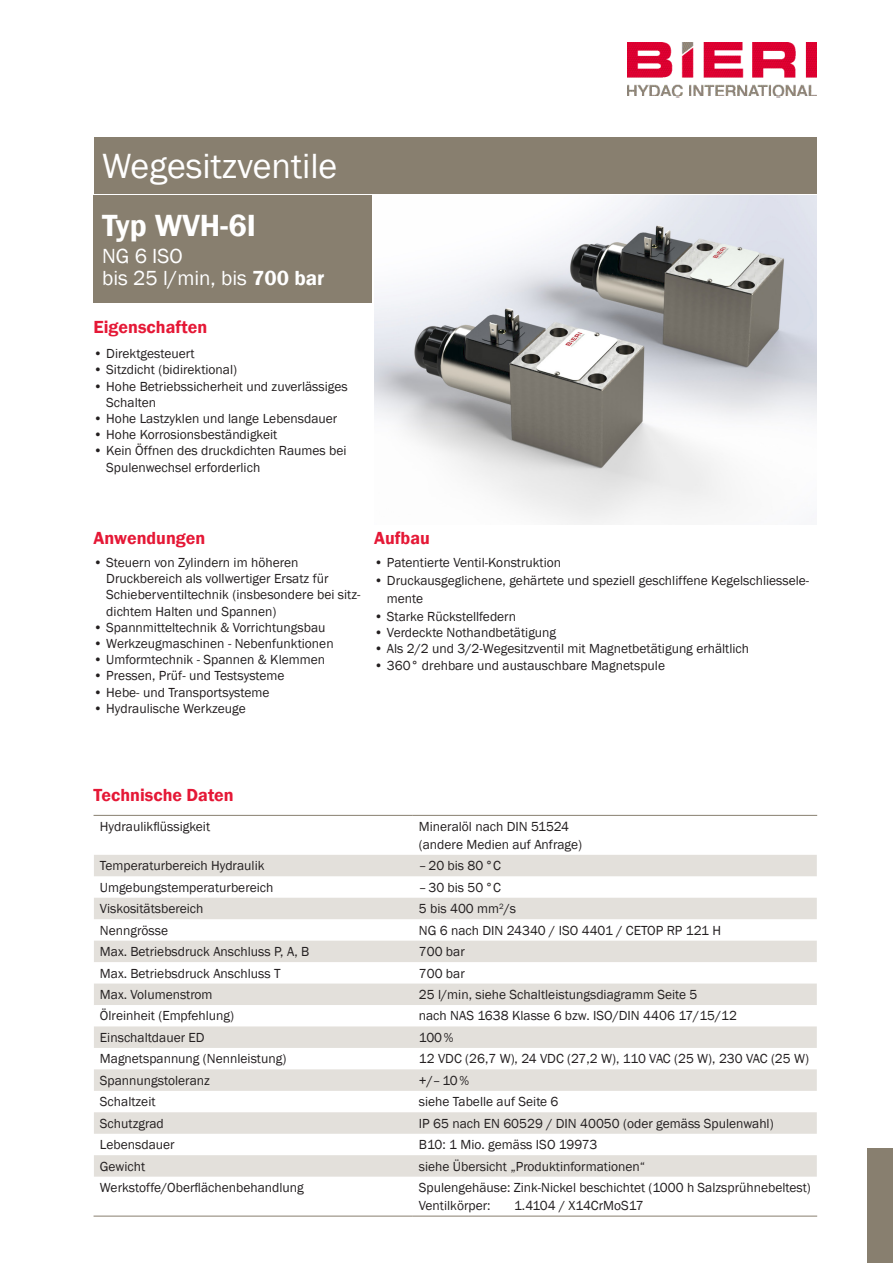
<style>
.page{position:relative;width:893px;height:1263px;background:#fff}
.page>*{position:absolute;margin:0;border:0;box-sizing:border-box;transform-origin:0 0}
._01_Titelseite_Titel_1{font:36px "Franklin Gothic";color:#fff}
._02_Titelseite_Untertitel_1{font:600 31.5px "Franklin Gothic";color:#fff}
._03_Titelseite_Untertitel_2{font:21px "Franklin Gothic";color:#fff}
._04_Titel_rot{font:600 18px "Franklin Gothic";color:#e51836}
._07_Grundtext{font:13.5px/16.2px "Franklin Gothic";color:#231f20}
._14_Typenschlüssel_Fett{font:13.5px "Franklin Gothic";color:#231f20}
.s1{font-weight:600}
</style>
<div class="page">
<img style="left:627px;top:43px;width:189px;height:55px">
<div style="left:867px;top:1148px;width:26px;height:115px;background:#887f6f"></div>
<div style="left:94px;top:137px;width:722px;height:56px;background:#887f6f"></div>
<div style="left:94px;top:195px;width:278px;height:108px;background:#887f6f"></div>
<img style="left:374px;top:195px;width:442px;height:329px">
<svg style="left:94px;top:855px;width:723px;height:322px;fill:#e3e0db"></svg>
<hr style="left:94px;top:815px;width:319px;height:1px;background:#887f6f">
<hr style="left:413px;top:815px;width:404px;height:1px;background:#887f6f">
<hr style="left:94px;top:1216px;width:319px;height:1px;background:#887f6f">
<hr style="left:413px;top:1216px;width:404px;height:1px;background:#887f6f">
<p class="_01_Titelseite_Titel_1" style="left:102px;top:144px;width:237px">Wegesitzventile</p>
<p class="_02_Titelseite_Untertitel_1" style="left:102px;top:206px;width:155px">Typ WVH-6I</p>
<p class="_03_Titelseite_Untertitel_2" style="left:102px;top:242px;width:82px">NG 6 ISO</p>
<p class="_03_Titelseite_Untertitel_2" style="left:102px;top:265px;width:224px">bis 25 l/min, bis <span class="s1">700 bar</span></p>
<p class="_04_Titel_rot" style="left:94px;top:316px;width:115px">Eigenschaften</p>
<p class="_07_Grundtext" style="left:94px;top:346px;width:103px">• Direktgesteuert</p>
<p class="_07_Grundtext" style="left:94px;top:362px;width:145px">• Sitzdicht (bidirektional)</p>
<p class="_07_Grundtext" style="left:106px;top:378px;width:243px;text-indent:-13px">• Hohe Betriebssicherheit und zuverlässiges<br>Schalten</p>
<p class="_07_Grundtext" style="left:94px;top:411px;width:245px">• Hohe Lastzyklen und lange Lebensdauer</p>
<p class="_07_Grundtext" style="left:94px;top:427px;width:185px">• Hohe Korrosionsbeständigkeit</p>
<p class="_07_Grundtext" style="left:106px;top:443px;width:242px;text-indent:-13px">• Kein Öffnen des druckdichten Raumes bei<br>Spulenwechsel erforderlich</p>
<p class="_04_Titel_rot" style="left:94px;top:527px;width:113px">Anwendungen</p>
<p class="_07_Grundtext" style="left:106px;top:555px;width:256px;text-indent:-13px">• Steuern von Zylindern im höheren Druckbereich als vollwertiger Ersatz für Schieberventiltechnik (insbesondere bei sitz&shy;dichtem Halten und Spannen)</p>
<p class="_07_Grundtext" style="left:94px;top:619px;width:233px">• Spannmitteltechnik &amp; Vorrichtungsbau</p>
<p class="_07_Grundtext" style="left:94px;top:636px;width:242px">• Werkzeugmaschinen - Nebenfunktionen</p>
<p class="_07_Grundtext" style="left:94px;top:652px;width:233px">• Umformtechnik - Spannen &amp; Klemmen</p>
<p class="_07_Grundtext" style="left:94px;top:668px;width:192px">• Pressen, Prüf- und Testsysteme</p>
<p class="_07_Grundtext" style="left:94px;top:684px;width:177px">• Hebe- und Transportsysteme</p>
<p class="_07_Grundtext" style="left:94px;top:700px;width:154px">• Hydraulische Werkzeuge</p>
<p class="_04_Titel_rot" style="left:374px;top:527px;width:57px">Aufbau</p>
<p class="_07_Grundtext" style="left:374px;top:555px;width:188px">• Patentierte Ventil-Konstruktion</p>
<p class="_07_Grundtext" style="left:387px;top:572px;width:424px;line-height:18px;text-indent:-13px">• Druckausgeglichene, gehärtete und speziell geschliffene Kegelschliessele&shy;mente</p>
<p class="_07_Grundtext" style="left:374px;top:609px;width:143px">• Starke Rückstellfedern</p>
<p class="_07_Grundtext" style="left:374px;top:625px;width:184px">• Verdeckte Nothandbetätigung</p>
<p class="_07_Grundtext" style="left:374px;top:641px;width:376px">• Als 2/2 und 3/2-Wegesitzventil mit Magnetbetätigung erhältlich</p>
<p class="_07_Grundtext" style="left:374px;top:657px;width:292px">• 360° drehbare und austauschbare Magnetspule</p>
<p class="_04_Titel_rot" style="left:94px;top:784px;width:142px">Technische Daten</p>
<p class="_07_Grundtext" style="left:100px;top:818px;width:112px">Hydraulikflüssigkeit</p>
<p class="_07_Grundtext" style="left:419px;top:818px;width:152px">Mineralöl nach DIN 51524</p>
<p class="_07_Grundtext" style="left:419px;top:836px;width:165px">(andere Medien auf Anfrage)</p>
<p class="_07_Grundtext" style="left:100px;top:858px;width:166px">Temperaturbereich Hydraulik</p>
<p class="_07_Grundtext" style="left:419px;top:858px;width:84px">–20 bis 80°C</p>
<p class="_07_Grundtext" style="left:100px;top:879px;width:175px">Umgebungstemperaturbereich</p>
<p class="_07_Grundtext" style="left:419px;top:879px;width:84px">–30 bis 50°C</p>
<p class="_07_Grundtext" style="left:100px;top:901px;width:105px">Viskositätsbereich</p>
<p class="_07_Grundtext" style="left:419px;top:901px;width:99px">5 bis 400 mm<sup>2</sup>/s</p>
<p class="_07_Grundtext" style="left:100px;top:922px;width:70px">Nenngrösse</p>
<p class="_07_Grundtext" style="left:419px;top:922px;width:304px">NG 6 nach DIN 24340 / ISO 4401 / CETOP RP 121 H</p>
<p class="_07_Grundtext" style="left:100px;top:944px;width:211px">Max. Betriebsdruck Anschluss P, A, B</p>
<p class="_07_Grundtext" style="left:419px;top:944px;width:47px">700 bar</p>
<p class="_07_Grundtext" style="left:100px;top:965px;width:182px">Max. Betriebsdruck Anschluss T</p>
<p class="_07_Grundtext" style="left:419px;top:965px;width:47px">700 bar</p>
<p class="_07_Grundtext" style="left:100px;top:987px;width:114px">Max. Volumenstrom</p>
<p class="_07_Grundtext" style="left:419px;top:987px;width:280px">25 l/min, siehe Schaltleistungsdiagramm Seite 5</p>
<p class="_07_Grundtext" style="left:100px;top:1008px;width:136px">Ölreinheit (Empfehlung)</p>
<p class="_07_Grundtext" style="left:419px;top:1008px;width:320px">nach NAS 1638 Klasse 6 bzw. ISO/DIN 4406 17/15/12</p>
<p class="_07_Grundtext" style="left:100px;top:1029px;width:106px">Einschaltdauer ED</p>
<p class="_07_Grundtext" style="left:419px;top:1029px;width:36px">100%</p>
<p class="_07_Grundtext" style="left:100px;top:1051px;width:188px">Magnetspannung (Nennleistung)</p>
<p class="_07_Grundtext" style="left:419px;top:1051px;width:392px">12 VDC (26,7 W), 24 VDC (27,2 W), 110 VAC (25 W), 230 VAC (25 W)</p>
<p class="_07_Grundtext" style="left:100px;top:1072px;width:111px">Spannungstoleranz</p>
<p class="_07_Grundtext" style="left:419px;top:1072px;width:52px">+/–10%</p>
<p class="_07_Grundtext" style="left:100px;top:1094px;width:57px">Schaltzeit</p>
<p class="_07_Grundtext" style="left:419px;top:1094px;width:141px">siehe Tabelle auf Seite 6</p>
<p class="_07_Grundtext" style="left:100px;top:1115px;width:65px">Schutzgrad</p>
<p class="_07_Grundtext" style="left:419px;top:1115px;width:356px">IP 65 nach EN 60529 / DIN 40050 (oder gemäss Spulenwahl)</p>
<p class="_07_Grundtext" style="left:100px;top:1137px;width:76px">Lebensdauer</p>
<p class="_07_Grundtext" style="left:419px;top:1137px;width:180px">B10: 1 Mio. gemäss ISO 19973</p>
<p class="_07_Grundtext" style="left:100px;top:1158px;width:47px">Gewicht</p>
<p class="_14_Typenschlüssel_Fett" style="left:419px;top:1158px;width:228px">siehe Übersicht „Produktinformationen“</p>
<p class="_07_Grundtext" style="left:100px;top:1180px;width:205px">Werkstoffe/Oberflächenbehandlung</p>
<p class="_07_Grundtext" style="left:419px;top:1180px;width:393px">Spulengehäuse: Zink-Nickel beschichtet (1000 h Salzsprühnebeltest)</p>
<p class="_07_Grundtext" style="left:419px;top:1198px;width:73px">Ventilkörper:</p>
<p class="_07_Grundtext" style="left:514px;top:1198px;width:131px">1.4104 / X14CrMoS17</p>
</div>
